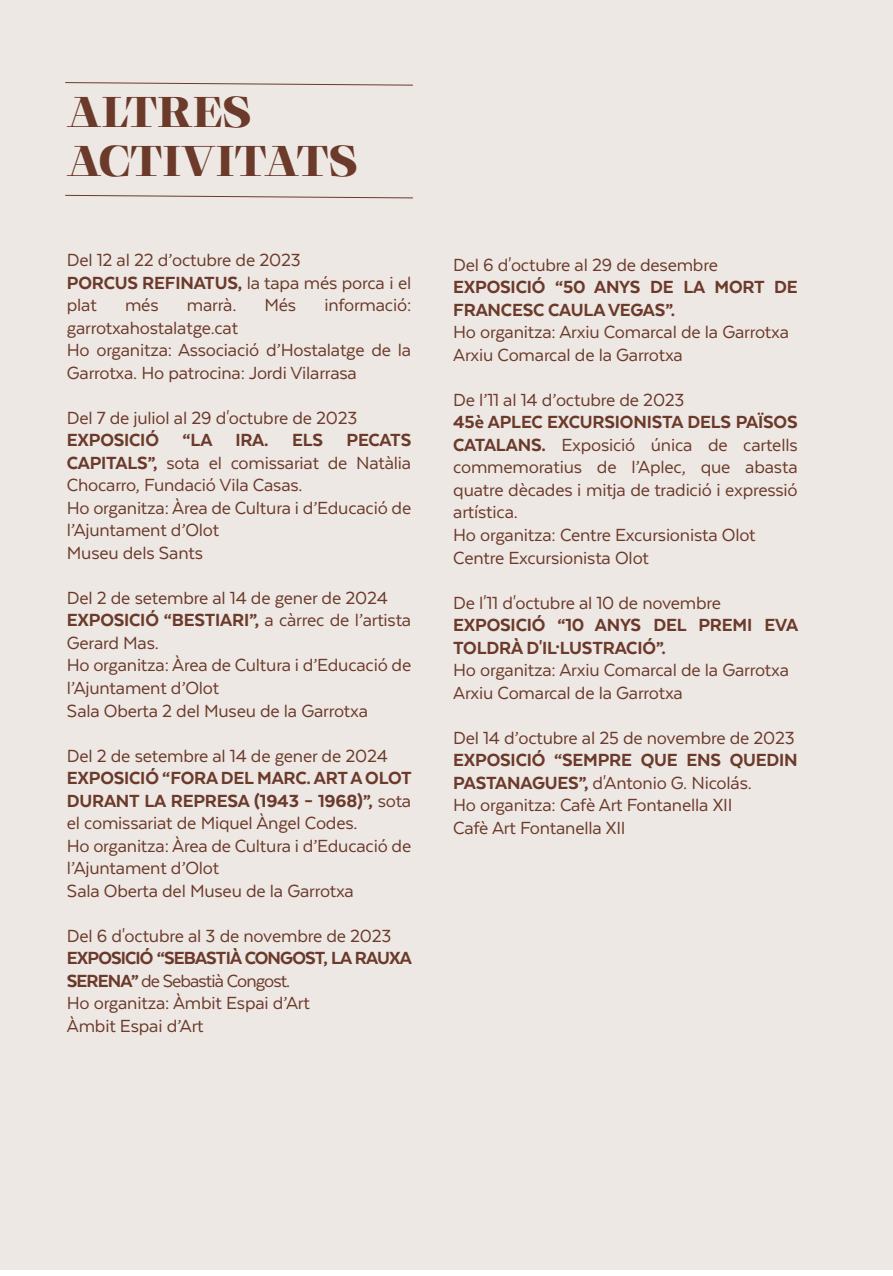
<style>
.page{position:relative;width:893px;height:1276px;background:#fff}
.page>*{position:absolute;margin:0;border:0;box-sizing:border-box;transform-origin:0 0}
.t1{font:41.18px/49.5px "Grafier Black Display";color:#6b3a2a}
.t2{font:20.25px/22.5px "Texta";letter-spacing:-.01em;color:#6b3a2a}
.t3{font:800 20.25px/22.5px "Texta";letter-spacing:-.01em;color:#6b3a2a}
.s1{font-weight:800}
</style>
<div class="page">
<div style="left:0;top:0;width:893px;height:1269px;background:#eee8e4"></div>
<svg style="left:65px;top:195px;width:348px;height:3px"></svg>
<svg style="left:65px;top:82px;width:348px;height:4px"></svg>
<h1 class="t1" style="left:67px;top:87px;width:293px">ALTRES<br>ACTIVITATS</h1>
<p class="t2" style="left:67px;top:249px;width:346px">Del 12 al 22 d’octubre de 2023<br><span class="s1">PORCUS REFINATUS,</span> la tapa més porca i el plat</p>
<p class="t2" style="left:125px;top:294px;width:35px">més</p>
<p class="t2" style="left:187px;top:294px;width:51px">marrà.</p>
<p class="t2" style="left:265px;top:294px;width:33px">Més</p>
<p class="t2" style="left:324px;top:294px;width:88px">informació:</p>
<p class="t2" style="left:67px;top:316px;width:346px">garrotxahostalatge.cat<br>Ho organitza: Associació d’Hostalatge de la<br>Garrotxa. Ho patrocina: Jordi Vilarrasa</p>
<p class="t2" style="left:67px;top:406px;width:292px">Del 7 de juliol al 29 d'octubre de 2023</p>
<p class="t2" style="left:67px;top:429px;width:346px"><span class="s1">EXPOSICIÓ “LA IRA. ELS PECATS<br>CAPITALS”,</span> sota el comissariat de Natàlia<br>Chocarro, Fundació Vila Casas.<br>Ho organitza: Àrea de Cultura i d’Educació de l’Ajuntament d’Olot<br>Museu dels Sants</p>
<p class="t2" style="left:67px;top:586px;width:346px">Del 2 de setembre al 14 de gener de 2024<br><span class="s1">EXPOSICIÓ “BESTIARI”,</span> a càrrec de l’artista<br>Gerard Mas.<br>Ho organitza: Àrea de Cultura i d’Educació de l’Ajuntament d’Olot<br>Sala Oberta 2 del Museu de la Garrotxa</p>
<p class="t2" style="left:67px;top:744px;width:322px">Del 2 de setembre al 14 de gener de 2024</p>
<p class="t2" style="left:67px;top:766px;width:346px"><span class="s1">EXPOSICIÓ “FORA DEL MARC. ART A OLOT DURANT LA REPRESA (1943 – 1968)”,</span> sota el comissariat de Miquel Àngel Codes.<br>Ho organitza: Àrea de Cultura i d’Educació de l’Ajuntament d’Olot<br>Sala Oberta del Museu de la Garrotxa</p>
<p class="t2" style="left:67px;top:924px;width:326px">Del 6 d'octubre al 3 de novembre de 2023</p>
<p class="t2" style="left:67px;top:946px;width:346px"><span class="s1">EXPOSICIÓ “SEBASTIÀ CONGOST, LA RAUXA<br>SERENA”</span> de Sebastià Congost.<br>Ho organitza: Àmbit Espai d’Art<br>Àmbit Espai d’Art</p>
<p class="t2" style="left:453px;top:253px;width:266px">Del 6 d'octubre al 29 de desembre</p>
<p class="t3" style="left:453px;top:276px;width:346px">EXPOSICIÓ “50 ANYS DE LA MORT DE<br>FRANCESC CAULA VEGAS”.</p>
<p class="t2" style="left:453px;top:321px;width:337px">Ho organitza: Arxiu Comarcal de la Garrotxa<br>Arxiu Comarcal de la Garrotxa</p>
<p class="t2" style="left:453px;top:388px;width:233px">De l’11 al 14 d’octubre de 2023</p>
<p class="t2" style="left:453px;top:411px;width:346px"><span class="s1">45è APLEC EXCURSIONISTA DELS PAÏSOS CATALANS.</span> Exposició única de cartells commemoratius de l’Aplec, que abasta quatre dècades i mitja de tradició i expressió artística.<br>Ho organitza: Centre Excursionista Olot Centre Excursionista Olot</p>
<p class="t2" style="left:453px;top:591px;width:269px">De l'11 d'octubre al 10 de novembre</p>
<p class="t3" style="left:453px;top:613px;width:346px">EXPOSICIÓ “10 ANYS DEL PREMI EVA<br>TOLDRÀ D'IL·LUSTRACIÓ”.</p>
<p class="t2" style="left:453px;top:658px;width:337px">Ho organitza: Arxiu Comarcal de la Garrotxa<br>Arxiu Comarcal de la Garrotxa</p>
<p class="t2" style="left:453px;top:726px;width:343px">Del 14 d’octubre al 25 de novembre de 2023</p>
<p class="t2" style="left:453px;top:748px;width:346px"><span class="s1">EXPOSICIÓ “SEMPRE QUE ENS QUEDIN PASTANAGUES”,</span> d'Antonio G. Nicolás.<br>Ho organitza: Cafè Art Fontanella XII<br>Cafè Art Fontanella XII</p>
</div>
